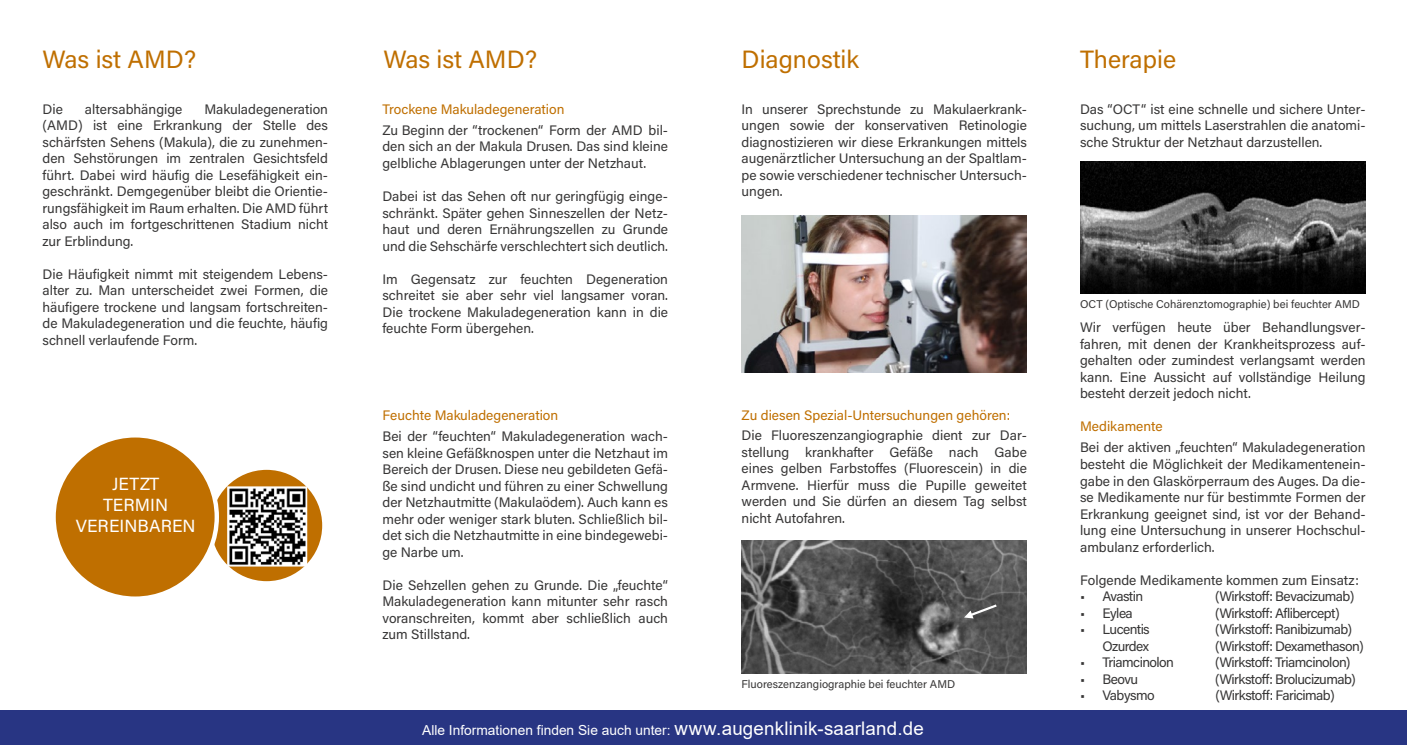
<style>
.page{position:relative;width:1407px;height:745px;background:#fff}
.page>*{position:absolute;margin:0;border:0;box-sizing:border-box;transform-origin:0 0}
.t1{font:25px "Acumin Variable Concept";color:#bf6f00}
.t2{font:17.62px/21.1px "Acumin Variable Concept";letter-spacing:.005em;color:#fff;text-align:center}
.t3{font:13.75px/16.5px "Acumin Variable Concept";color:#373636;text-align:justify}
.t4{font:13.75px "Acumin Variable Concept";letter-spacing:-.04em;color:#373636}
.t5{font:13.75px "Acumin Variable Concept";color:#bf6f00}
.t6{font:13.75px "Arial";color:#fff}
.t7{font:13.75px "Acumin Variable Concept";letter-spacing:-.045em;color:#373636}
.t8{font:11.25px "Acumin Variable Concept";color:#373636}
.s1{font-size:18.75px}
</style>
<div class="page">
<div style="left:0;top:710px;width:1407px;height:34px;background:#283583"></div>
<img style="left:741px;top:215px;width:286px;height:157px">
<img style="left:741px;top:540px;width:286px;height:133px">
<svg style="left:964px;top:602px;width:35px;height:16px"></svg>
<img style="left:1080px;top:161px;width:285px;height:133px">
<svg style="left:209px;top:467px;width:115px;height:115px;background:#c78222"></svg>
<img style="left:227px;top:486px;width:80px;height:80px">
<div style="left:207px;top:466px;width:119px;height:118px;border:4px solid #fff;border-radius:50%"></div>
<div style="left:54px;top:435px;width:163px;height:163px;background:#bf6f00;border-radius:50%"></div>
<div style="left:51px;top:433px;width:168px;height:167px;border:4px solid #fff;border-radius:50%"></div>
<h1 class="t1" style="left:43px;top:42px;width:155px">Was ist AMD?</h1>
<h1 class="t1" style="left:383px;top:42px;width:155px">Was ist AMD?</h1>
<p class="t3" style="left:42px;top:100px;width:287px;text-indent:162px">Makuladegeneration (AMD) ist eine Erkrankung der Stelle des schärfsten Sehens (Makula), die zu zunehmen&shy;den Sehstörungen im zentralen Gesichtsfeld führt. Dabei wird häufig die Lesefähigkeit ein&shy;geschränkt. Demgegenüber bleibt die Orientie&shy;rungsfähigkeit im Raum erhalten. Die AMD führt also auch im fortgeschrittenen Stadium nicht zur Erblindung.</p>
<p class="t3" style="left:42px;top:265px;width:287px">Die Häufigkeit nimmt mit steigendem Lebens&shy;alter zu. Man unterscheidet zwei Formen, die häufigere trockene und langsam fortschreiten&shy;de Makuladegeneration und die feuchte, häufig schnell verlaufende Form.</p>
<p class="t3" style="left:42px;top:100px;width:22px">Die</p>
<p class="t3" style="left:85px;top:100px;width:99px">altersabhängige</p>
<p class="t2" style="left:76px;top:472px;width:121px">JETZT<br>TERMIN<br>VEREINBAREN</p>
<p class="t5" style="left:382px;top:99px;width:183px">Trockene Makuladegeneration</p>
<p class="t3" style="left:382px;top:121px;width:287px">Zu Beginn der “trockenen“ Form der AMD bil&shy;den sich an der Makula Drusen. Das sind kleine gelbliche Ablagerungen unter der Netzhaut.</p>
<p class="t3" style="left:382px;top:187px;width:287px">Dabei ist das Sehen oft nur geringfügig einge&shy;schränkt. Später gehen Sinneszellen der Netz&shy;haut und deren Ernährungszellen zu Grunde und die Sehschärfe verschlechtert sich deutlich.</p>
<p class="t3" style="left:382px;top:270px;width:287px">Im Gegensatz zur feuchten Degeneration schreitet sie aber sehr viel langsamer voran.<br>Die trockene Makuladegeneration kann in die feuchte Form übergehen.</p>
<p class="t5" style="left:382px;top:405px;width:177px">Feuchte Makuladegeneration</p>
<p class="t3" style="left:382px;top:427px;width:287px">Bei der “feuchten“ Makuladegeneration wach&shy;sen kleine Gefäßknospen unter die Netzhaut im Bereich der Drusen. Diese neu gebildeten Gefä&shy;ße sind undicht und führen zu einer Schwellung der Netzhautmitte (Makulaödem). Auch kann es mehr oder weniger stark bluten. Schließlich bil&shy;det sich die Netzhautmitte in eine bindegewebi&shy;ge Narbe um.</p>
<p class="t3" style="left:382px;top:575px;width:287px">Die Sehzellen gehen zu Grunde. Die „feuchte“ Makuladegeneration kann mitunter sehr rasch voranschreiten, kommt aber schließlich auch zum Stillstand.</p>
<h1 class="t1" style="left:741px;top:42px;width:119px">Diagnostik</h1>
<p class="t3" style="left:741px;top:100px;width:287px">In unserer Sprechstunde zu Makulaerkrank&shy;ungen sowie der konservativen Retinologie diagnostizieren wir diese Erkrankungen mittels augenärztlicher Untersuchung an der Spaltlam&shy;pe sowie verschiedener technischer Untersuch&shy;ungen.</p>
<p class="t5" style="left:741px;top:405px;width:270px">Zu diesen Spezial-Untersuchungen gehören:</p>
<p class="t3" style="left:741px;top:426px;width:287px">Die Fluoreszenzangiographie dient zur Dar&shy;stellung krankhafter Gefäße nach Gabe eines gelben Farbstoffes (Fluorescein) in die Armvene. Hierfür muss die Pupille geweitet werden und Sie dürfen an diesem Tag selbst nicht Autofahren.</p>
<p class="t8" style="left:741px;top:675px;width:215px">Fluoreszenzangiographie bei feuchter AMD</p>
<p class="t6" style="left:422px;top:720px;width:503px">Alle Informationen finden Sie auch unter: <span class="s1">www.augenklinik-saarland.de</span></p>
<h1 class="t1" style="left:1080px;top:42px;width:98px">Therapie</h1>
<p class="t3" style="left:1080px;top:100px;width:287px">Das “OCT“ ist eine schnelle und sichere Unter&shy;suchung, um mittels Laserstrahlen die anatomi&shy;sche Struktur der Netzhaut darzustellen.</p>
<p class="t8" style="left:1080px;top:296px;width:281px">OCT (Optische Cohärenztomographie) bei feuchter AMD</p>
<p class="t3" style="left:1080px;top:318px;width:287px">Wir verfügen heute über Behandlungsver&shy;fahren, mit denen der Krankheitsprozess auf&shy;gehalten oder zumindest verlangsamt werden kann. Eine Aussicht auf vollständige Heilung besteht derzeit jedoch nicht.</p>
<p class="t5" style="left:1080px;top:416px;width:84px">Medikamente</p>
<p class="t3" style="left:1080px;top:438px;width:287px">Bei der aktiven „feuchten“ Makuladegeneration besteht die Möglichkeit der Medikamentenein&shy;gabe in den Glaskörperraum des Auges. Da die&shy;se Medikamente nur für bestimmte Formen der Erkrankung geeignet sind, ist vor der Behand&shy;lung eine Untersuchung in unserer Hochschul&shy;ambulanz erforderlich.</p>
<p class="t3" style="left:1080px;top:570px;width:280px">Folgende Medikamente kommen zum Einsatz:</p>
<p class="t7" style="left:1080px;top:586px;width:65px">• Avastin</p>
<p class="t4" style="left:1215px;top:586px;width:141px">(Wirkstoff: Bevacizumab)</p>
<p class="t3" style="left:1080px;top:603px;width:54px">• Eylea</p>
<p class="t4" style="left:1215px;top:603px;width:126px">(Wirkstoff: Aflibercept)</p>
<p class="t7" style="left:1080px;top:619px;width:71px">• Lucentis</p>
<p class="t4" style="left:1215px;top:619px;width:139px">(Wirkstoff: Ranibizumab)</p>
<p class="t7" style="left:1102px;top:636px;width:48px">Ozurdex</p>
<p class="t4" style="left:1215px;top:636px;width:150px">(Wirkstoff: Dexamethason)</p>
<p class="t4" style="left:1080px;top:652px;width:95px">• Triamcinolon</p>
<p class="t4" style="left:1215px;top:652px;width:137px">(Wirkstoff: Triamcinolon)</p>
<p class="t3" style="left:1080px;top:669px;width:60px">• Beovu</p>
<p class="t4" style="left:1215px;top:669px;width:142px">(Wirkstoff: Brolucizumab)</p>
<p class="t4" style="left:1080px;top:685px;width:76px">• Vabysmo</p>
<p class="t4" style="left:1215px;top:685px;width:121px">(Wirkstoff: Faricimab)</p>
</div>
